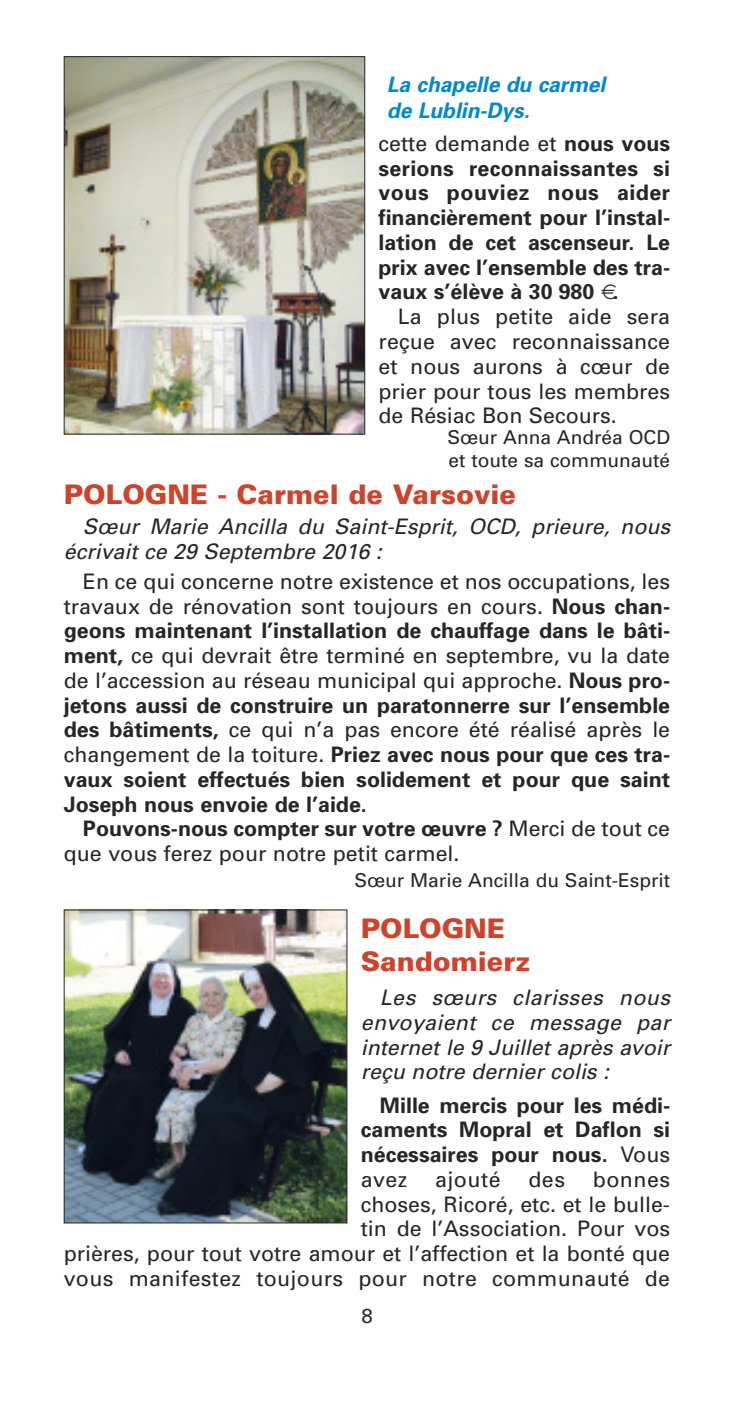
<style>
.page{position:relative;width:734px;height:1404px;background:#fff}
.page>*{position:absolute;margin:0;border:0;box-sizing:border-box;transform-origin:0 0}
.t1{font:900 27px/32.4px "Univers";color:#cf422b}
.t2{font:700 21.38px/24.8px "Univers";color:#272627;text-align:justify}
.t3{font:21.38px/24.8px "Univers";color:#272627;text-align:justify}
.t4{font:italic 21.38px/24.8px "Univers";color:#272627}
.t5{font:italic 700 21.38px/25.7px "Univers";color:#0089ce}
.t6{font:20.25px "Univers";color:#272627}
.t7{font:19.12px/22.9px "Univers";color:#272627}
.s1{font-weight:400}
.s2{font-weight:700}
</style>
<div class="page">
<img style="left:66px;top:58px;width:297px;height:374px">
<div style="left:64px;top:56px;width:301px;height:378px;border:1px solid #272627"></div>
<img style="left:66px;top:911px;width:279px;height:310px">
<div style="left:64px;top:909px;width:283px;height:314px;border:1px solid #272627"></div>
<p class="t5" style="left:387px;top:73px;width:220px">La chapelle du carmel de Lublin-Dys.</p>
<p class="t2" style="left:378px;top:133px;width:293px"><span class="s1">cette demande et</span> nous vous serions reconnaissantes si vous pouviez nous aider financièrement pour l’instal&shy;lation de cet ascenseur. Le prix avec l’ensemble des tra&shy;vaux s’élève à 30 980 .</p>
<p class="t3" style="left:378px;top:306px;width:293px;text-indent:19px">La plus petite aide sera reçue avec reconnaissance et nous aurons à cœur de prier pour tous les membres de Résiac Bon Secours.</p>
<p class="t7" style="left:447px;top:428px;width:224px">Sœur Anna Andréa OCD et toute sa communauté</p>
<p class="t1" style="left:64px;top:481px;width:453px">POLOGNE - Carmel de Varsovie</p>
<p class="t4" style="left:64px;top:516px;width:607px;text-indent:19px">Sœur Marie Ancilla du Saint-Esprit, OCD, prieure, nous écrivait ce 29 Septembre 2016 :</p>
<p class="t2" style="left:64px;top:570px;width:607px;text-indent:19px"><span class="s1">En ce qui concerne notre existence et nos occupations, les travaux de rénovation sont toujours en cours.</span> Nous chan&shy;geons maintenant l’installation de chauffage dans le bâti&shy;ment, <span class="s1">ce qui devrait être terminé en septembre, vu la date de l’accession au réseau municipal qui approche.</span> Nous pro&shy;jetons aussi de construire un paratonnerre sur l’ensemble des bâtiments, <span class="s1">ce qui n’a pas encore été réalisé après le changement de la toiture.</span> Priez avec nous pour que ces tra&shy;vaux soient effectués bien solidement et pour que saint Joseph nous envoie de l’aide.</p>
<p class="t3" style="left:64px;top:818px;width:607px;text-indent:19px"><span class="s2">Pouvons-nous compter sur votre œuvre ?</span> Merci de tout ce que vous ferez pour notre petit carmel.</p>
<p class="t7" style="left:354px;top:870px;width:317px">Sœur Marie Ancilla du Saint-Esprit</p>
<p class="t1" style="left:361px;top:915px;width:171px">POLOGNE<br>Sandomierz</p>
<p class="t4" style="left:361px;top:987px;width:311px;text-align:justify;text-indent:19px">Les sœurs clarisses nous envoyaient ce message par internet le 9 Juillet après avoir reçu notre dernier colis :</p>
<p class="t2" style="left:360px;top:1094px;width:311px;text-indent:19px">Mille mercis pour les médi&shy;caments Mopral et Daflon si nécessaires pour nous. <span class="s1">Vous avez</span></p>
<p class="t3" style="left:64px;top:1168px;width:607px;text-align:right">bonnes<br>choses, Ricoré, etc. et le bulle-<br>tin de l’Association. Pour vos<br>prières, pour tout votre amour et l’affection et la bonté que vous manifestez toujours pour notre communauté de</p>
<p class="t3" style="left:435px;top:1168px;width:67px">ajouté</p>
<p class="t3" style="left:528px;top:1168px;width:38px">des</p>
<p class="t6" style="left:361px;top:1307px;width:13px">8</p>
</div>
